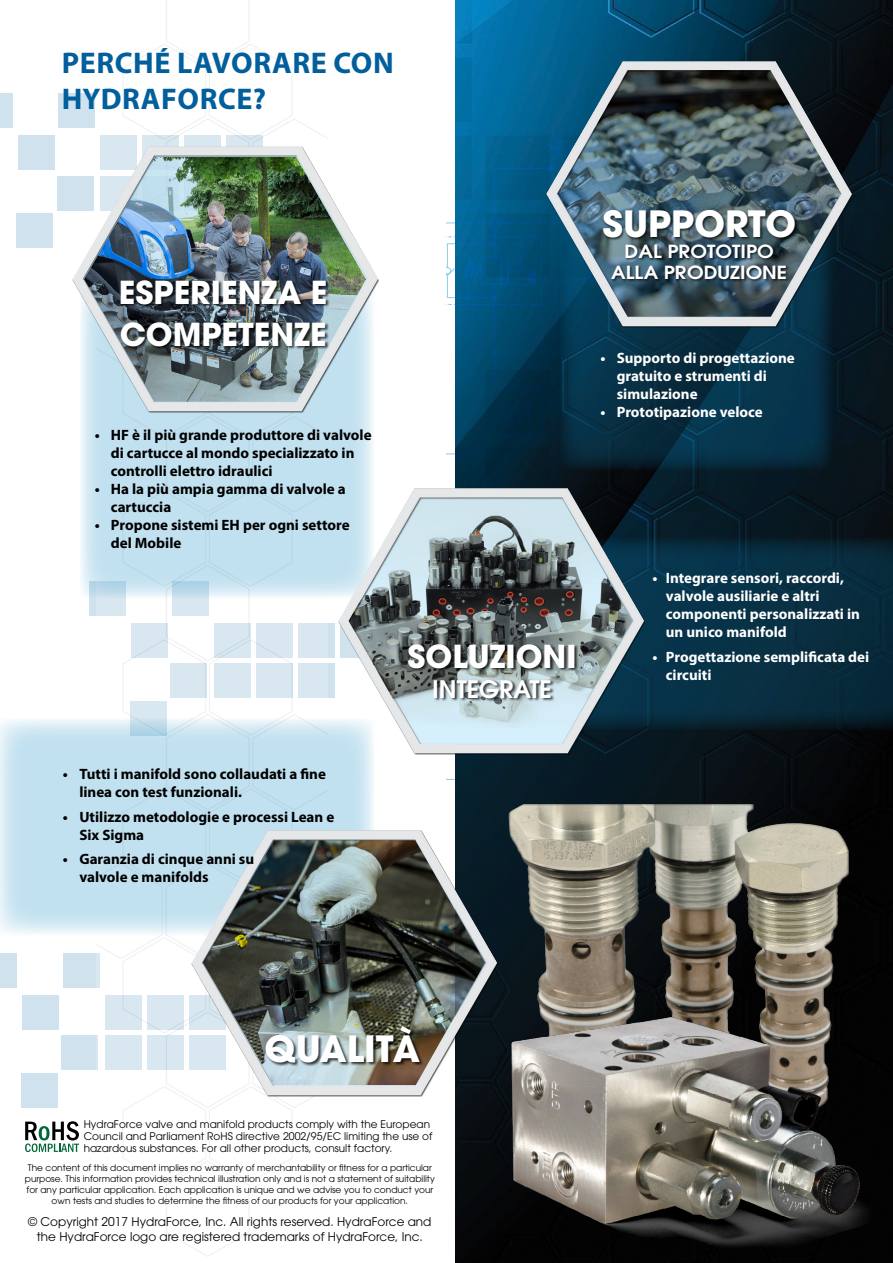
<style>
.page{position:relative;width:893px;height:1263px;background:#fff}
.page>*{position:absolute;margin:0;border:0;box-sizing:border-box;transform-origin:0 0}
.t1{font:700 36px "ITC Avant Garde Std";color:#fff}
.t2{font:700 31.5px/42px "ITC Avant Garde Std";color:#fff}
.t3{font:700 30px/36px "Myriad Pro";letter-spacing:.02em;color:#005f9c}
.t4{font:600 24px "ITC Avant Garde Std";color:#fff}
.t5{font:600 18px/21px "ITC Avant Garde Std";color:#fff;text-align:center;scale:1.1 1}
.t6{font:700 15px/18px "Myriad Pro";color:#000}
.t7{font:700 15px/18px "Myriad Pro";color:#fff}
.t8{font:12px/15px "ITC Avant Garde Std";color:#000;text-align:center}
.t9{font:10.5px/12px "ITC Avant Garde Std";color:#000}
.t10{font:9px/10.8px "ITC Avant Garde Std";color:#000;text-align:center}
</style>
<div class="page">
<div style="left:0;top:93px;width:12px;height:35px;background:#d0e2ed"></div>
<div style="left:59px;top:93px;width:36px;height:35px;background:#d0e2ed"></div>
<div style="left:18px;top:135px;width:36px;height:35px;background:#d0e2ed"></div>
<div style="left:57px;top:176px;width:36px;height:34px;background:#d0e2ed"></div>
<div style="left:17px;top:213px;width:36px;height:35px;background:#d0e2ed"></div>
<div style="left:0;top:953px;width:17px;height:34px;background:#d0e2ed"></div>
<div style="left:63px;top:953px;width:36px;height:34px;background:#d0e2ed"></div>
<div style="left:23px;top:995px;width:36px;height:34px;background:#d0e2ed"></div>
<div style="left:62px;top:1035px;width:36px;height:35px;background:#d0e2ed"></div>
<div style="left:21px;top:1073px;width:36px;height:34px;background:#d0e2ed"></div>
<div style="left:90px;top:581px;width:36px;height:35px;background:#d0e2ed"></div>
<div style="left:298px;top:623px;width:36px;height:35px;background:#d0e2ed"></div>
<div style="left:298px;top:664px;width:36px;height:34px;background:#d0e2ed"></div>
<img style="left:96px;top:0;width:231px;height:1256px">
<img style="left:455px;top:0;width:438px;height:1263px">
<svg style="left:455px;top:780px;width:425px;height:34px;background:#07131a"></svg>
<svg style="left:446px;top:135px;width:434px;height:645px;background:#0f3346"></svg>
<img style="left:508px;top:804px;width:349px;height:197px">
<img style="left:486px;top:1001px;width:398px;height:250px">
<svg style="left:81px;top:414px;width:292px;height:184px;background:#c4e2f0"></svg>
<svg style="left:560px;top:328px;width:273px;height:142px;background:#062f45"></svg>
<svg style="left:0;top:718px;width:373px;height:218px;background:#c7e3f0"></svg>
<svg style="left:645px;top:536px;width:248px;height:194px;background:#072d40"></svg>
<img style="left:71px;top:146px;width:308px;height:268px">
<img style="left:84px;top:157px;width:282px;height:245px">
<img style="left:191px;top:830px;width:307px;height:267px">
<img style="left:203px;top:840px;width:282px;height:245px">
<img style="left:545px;top:61px;width:308px;height:267px">
<img style="left:557px;top:70px;width:284px;height:247px">
<div style="left:603px;top:210px;width:196px;height:72px;background:#000;opacity:.75"></div>
<div style="left:121px;top:280px;width:209px;height:70px;background:#000;opacity:.75"></div>
<div style="left:265px;top:1026px;width:159px;height:41px;background:#000;opacity:.75"></div>
<img style="left:337px;top:488px;width:308px;height:267px">
<img style="left:349px;top:498px;width:283px;height:246px">
<div style="left:408px;top:644px;width:170px;height:58px;background:#000;opacity:.75"></div>
<svg style="left:25px;top:1121px;width:54px;height:31px"></svg>
<h3 class="t3" style="left:62px;top:44px;width:333px">PERCHÉ LAVORARE CON<br>HYDRAFORCE?</h3>
<h2 class="t2" style="left:119px;top:270px;width:210px">ESPERIENZA E<br>COMPETENZE</h2>
<h3 class="t6" style="left:111px;top:426px;width:262px;text-indent:-16px">• HF è il più grande produttore di valvole di cartucce al mondo specializzato in controlli elettro idraulici</h3>
<h3 class="t6" style="left:111px;top:480px;width:236px;text-indent:-16px">• Ha la più ampia gamma di valvole a cartuccia</h3>
<h3 class="t6" style="left:111px;top:516px;width:240px;text-indent:-16px">• Propone sistemi EH per ogni settore del Mobile</h3>
<h3 class="t6" style="left:79px;top:764px;width:248px;text-indent:-16px">• Tutti i manifold sono collaudati a fine linea con test funzionali.</h3>
<h3 class="t6" style="left:79px;top:807px;width:256px;text-indent:-16px">• Utilizzo metodologie e processi Lean e<br>Six Sigma</h3>
<h3 class="t6" style="left:79px;top:850px;width:176px;text-indent:-16px">• Garanzia di cinque anni su valvole e manifolds</h3>
<h1 class="t1" style="left:602px;top:199px;width:195px">SUPPORTO</h1>
<h3 class="t5" style="left:611px;top:240px;width:162px">DAL PROTOTIPO<br>ALLA PRODUZIONE</h3>
<h3 class="t7" style="left:617px;top:349px;width:180px;text-indent:-16px">• Supporto di progettazione gratuito e strumenti di simulazione</h3>
<h3 class="t7" style="left:601px;top:403px;width:164px">• Prototipazione veloce</h3>
<h2 class="t2" style="left:408px;top:635px;width:170px">SOLUZIONI</h2>
<h3 class="t4" style="left:432px;top:673px;width:121px">INTEGRATE</h3>
<h3 class="t7" style="left:666px;top:568px;width:196px;text-indent:-14px">• Integrare sensori, raccordi, valvole ausiliarie e altri componenti personalizzati in un unico manifold</h3>
<h3 class="t7" style="left:666px;top:647px;width:205px;text-indent:-14px">• Progettazione semplificata dei circuiti</h3>
<h1 class="t1" style="left:265px;top:1025px;width:157px">QUALITÀ</h1>
<p class="t9" style="left:84px;top:1117px;width:350px">HydraForce valve and manifold products comply with the European<br>Council and Parliament RoHS directive 2002/95/EC limiting the use of hazardous substances. For all other products, consult factory.</p>
<p class="t10" style="left:25px;top:1162px;width:411px">The content of this document implies no warranty of merchantability or fitness for a particular purpose. This information provides technical illustration only and is not a statement of suitability for any particular application. Each application is unique and we advise you to conduct your own tests and studies to determine the fitness of our products for your application.</p>
<h3 class="t8" style="left:28px;top:1213px;width:405px">© Copyright 2017 HydraForce, Inc. All rights reserved. HydraForce and the HydraForce logo are registered trademarks of HydraForce, Inc.</h3>
</div>
